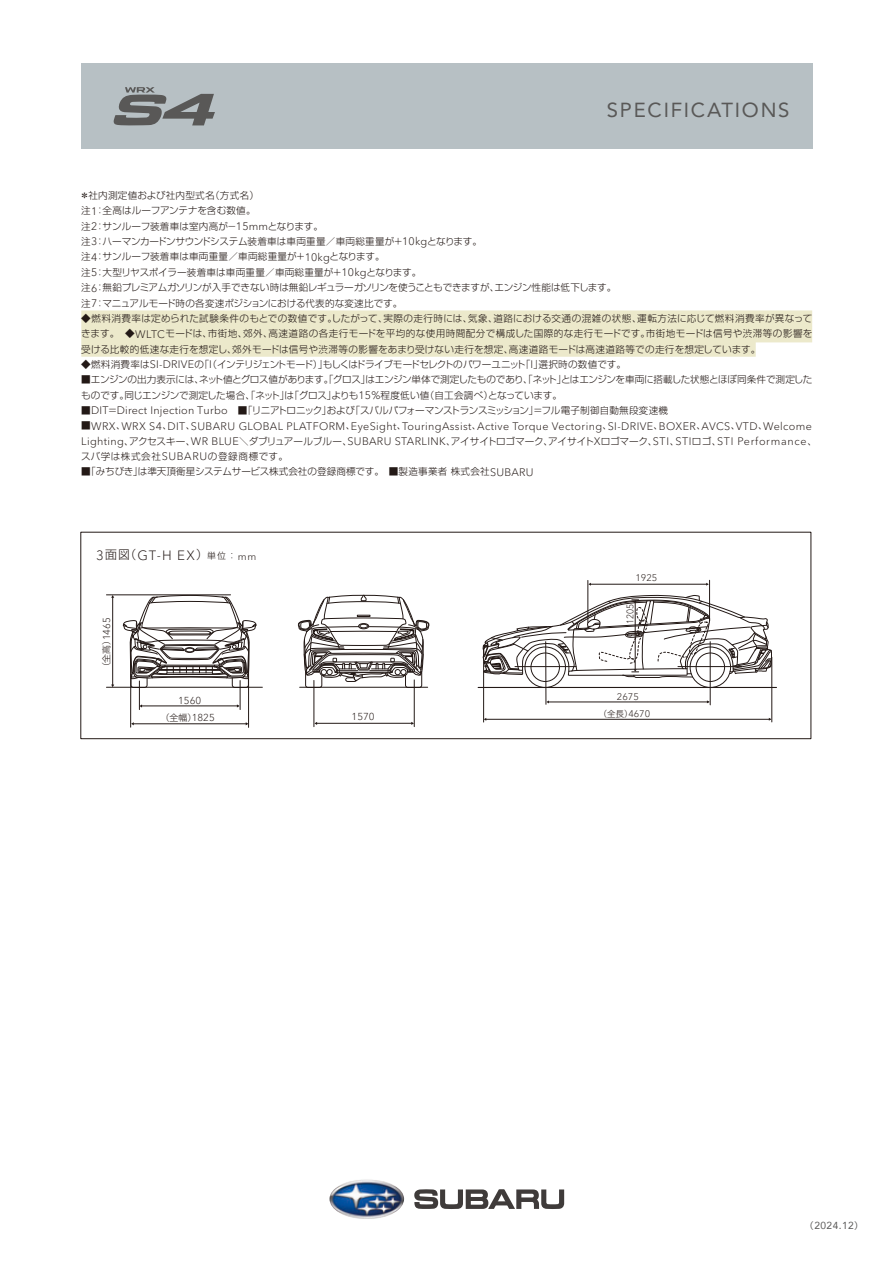
<style>
.page{position:relative;width:893px;height:1263px;background:#fff}
.page>*{position:absolute;margin:0;border:0;box-sizing:border-box;transform-origin:0 0}
.t1{font:20.4px "Avenir";letter-spacing:.09em;color:#595857}
.t2{font:300 13.35px "Avenir Next LT Pro";color:#231916}
.t3{font:300 10.8px/15.3px "Avenir Next LT Pro";letter-spacing:.035em;color:#231916}
.t4{font:10.2px "Avenir";letter-spacing:.045em;color:#595857}
.t5{font:300 10.05px "Avenir Next LT Pro";color:#231916}
.t6{font:300 9.6px/15.3px "Shin Go Pr 6 N";letter-spacing:-.005em;color:#231916}
.t7{font:300 9.6px/15.3px "Shin Go Pr 6 N";letter-spacing:-.025em;color:#231916}
.t8{font:300 9.6px "Shin Go Pr 6 N";letter-spacing:-.03em;color:#231916}
.t9{font:300 9.6px "Shin Go Pr 6 N";letter-spacing:-.04em;color:#231916}
.t10{font:300 9.6px "Shin Go Pr 6 N";letter-spacing:.065em;color:#231916}
.t11{font:300 9.6px "Avenir Next LT Pro";color:#231916}
.t12{font:300 9.6px "Avenir Next LT Pro";color:#231916;scale:.93 1}
.t13{font:300 8.85px "Shin Go Pr 6 N";color:#231916}
.t14{font:300 8.4px "Shin Go Pr 6 N";color:#231916}
.s1{font-family:"Avenir Next LT Pro";font-size:10.8px}
.s2{font-family:"Shin Go Pr 6 N";font-size:9.6px}
.s3{font-family:"Shin Go Pr 6 N";font-size:11.85px}
.s4{font-family:"Shin Go Pr 6 N";font-size:8.85px}
.s5{font-size:10.05px}
.s6{font-family:"Avenir Next LT Pro";font-size:10.05px}
.s7{font-family:"Avenir Next LT Pro";font-size:9.6px}
.s8{font-family:"Shin Go Pr 5";font-size:9px}
</style>
<div class="page">
<div style="left:81px;top:532px;width:730px;height:207px;border:1px solid #231916"></div>
<div style="left:81px;top:310px;width:731px;height:47px;background:#ece9cb"></div>
<div style="left:525px;top:647px;width:41px;height:41px;border:1px solid #231916;border-radius:50%"></div>
<div style="left:531px;top:653px;width:29px;height:29px;border:1px solid #231916;border-radius:50%"></div>
<div style="left:690px;top:647px;width:41px;height:41px;border:1px solid #231916;border-radius:50%"></div>
<div style="left:696px;top:653px;width:29px;height:29px;border:1px solid #231916;border-radius:50%"></div>
<svg style="left:297px;top:594px;width:132px;height:94px"></svg>
<hr style="left:106px;top:687px;width:156px;height:1px;background:#231916">
<hr style="left:300px;top:687px;width:128px;height:1px;background:#231916">
<hr style="left:478px;top:687px;width:298px;height:1px;background:#231916">
<hr style="left:414px;top:680px;width:1px;height:47px;background:#231916">
<hr style="left:314px;top:680px;width:1px;height:47px;background:#231916">
<hr style="left:317px;top:723px;width:95px;height:1px;background:#231916">
<hr style="left:106px;top:594px;width:125px;height:1px;background:#231916">
<hr style="left:112px;top:597px;width:1px;height:88px;background:#231916">
<hr style="left:130px;top:639px;width:1px;height:88px;background:#231916">
<hr style="left:248px;top:639px;width:1px;height:88px;background:#231916">
<svg style="left:123px;top:594px;width:134px;height:115px"></svg>
<hr style="left:134px;top:723px;width:112px;height:1px;background:#231916">
<hr style="left:483px;top:648px;width:1px;height:74px;background:#231916">
<hr style="left:771px;top:657px;width:1px;height:65px;background:#231916">
<hr style="left:588px;top:580px;width:1px;height:42px;background:#231916">
<hr style="left:590px;top:584px;width:117px;height:1px;background:#231916">
<hr style="left:709px;top:580px;width:1px;height:39px;background:#231916">
<hr style="left:549px;top:702px;width:160px;height:1px;background:#231916">
<hr style="left:486px;top:719px;width:284px;height:1px;background:#231916">
<hr style="left:545px;top:642px;width:1px;height:62px;background:#231916">
<hr style="left:710px;top:642px;width:1px;height:63px;background:#231916">
<svg style="left:482px;top:595px;width:290px;height:83px"></svg>
<div style="left:81px;top:64px;width:731px;height:85px;background:#b7c0c4"></div>
<svg style="left:114px;top:87px;width:101px;height:39px"></svg>
<img style="left:329px;top:1179px;width:75px;height:40px">
<svg style="left:414px;top:1189px;width:150px;height:20px"></svg>
<h1 class="t1" style="left:607px;top:94px;width:184px">SPECIFICATIONS</h1>
<p class="t6" style="left:80px;top:187px;width:538px">＊社内測定値および社内型式名（方式名）<br>注<span class="s1">1</span>：全高はルーフアンテナを含む数値。<br>注<span class="s1">2</span>：サンルーフ装着車は室内高が－<span class="s1">15mm</span>となります。<br>注<span class="s1">3</span>：ハーマンカードンサウンドシステム装着車は車両重量／車両総重量が＋<span class="s1">10kg</span>となります。<br>注<span class="s1">4</span>：サンルーフ装着車は車両重量／車両総重量が＋<span class="s1">10kg</span>となります。<br>注<span class="s1">5</span>：大型リヤスポイラー装着車は車両重量／車両総重量が＋<span class="s1">10kg</span>となります。<br>注<span class="s1">6</span>：無鉛プレミアムガソリンが入手できない時は無鉛レギュラーガソリンを使うこともできますが、エンジン性能は低下します。注<span class="s1">7</span>：マニュアルモード時の各変速ポジションにおける代表的な変速比です。</p>
<p class="t6" style="left:81px;top:310px;width:733px;text-align:justify">◆燃料消費率は定められた試験条件のもとでの数値です。したがって、実際の走行時には、気象、道路における交通の混雑の状態、運転方法に応じて燃料消費率が異なってきます。　◆<span class="s1">WLTC</span>モードは、市街地、郊外、高速道路の各走行モードを平均的な使用時間配分で構成した国際的な走行モードです。市街地モードは信号や渋滞等の影響を受ける比較的低速な走行を想定し、郊外モードは信号や渋滞等の影響をあまり受けない走行を想定、高速道路モードは高速道路等での走行を想定しています。</p>
<p class="t9" style="left:81px;top:356px;width:546px">◆燃料消費率は<span class="s1">SI-DRIVE</span>の「（インテリジェントモード）」もしくはドライブモードセレクトのパワーユニット「<span class="s1">I</span>」選択時の数値です。</p>
<p class="t3" style="left:209px;top:357px;width:4px">I</p>
<p class="t7" style="left:81px;top:371px;width:733px">■エンジンの出力表示には、ネット値とグロス値があります。「グロス」はエンジン単体で測定したものであり、「ネット」とはエンジンを車両に搭載した状態とほぼ同条件で測定したものです。同じエンジンで測定した場合、「ネット」は「グロス」よりも<span class="s1">15%</span>程度低い値（自工会調べ）となっています。</p>
<p class="t8" style="left:81px;top:402px;width:588px">■<span class="s1">DIT</span>＝<span class="s1">Direct Injection Turbo</span>　■「リニアトロニック」および「スバルパフォーマンストランスミッション」＝フル電子制御自動無段変速機</p>
<p class="t3" style="left:81px;top:418px;width:737px"><span class="s2">■</span>WRX<span class="s2">、</span>WRX S4<span class="s2">、</span>DIT<span class="s2">、</span>SUBARU GLOBAL PLATFORM<span class="s2">、</span>EyeSight<span class="s2">、</span>TouringAssist<span class="s2">、</span>Active Torque Vectoring<span class="s2">、</span>SI-DRIVE<span class="s2">、</span>BOXER<span class="s2">、</span>AVCS<span class="s2">、</span>VTD<span class="s2">、</span>Welcome<br>Lighting<span class="s2">、アクセスキー、</span>WR BLUE<span class="s2">＼ダブリュアールブルー、</span>SUBARU STARLINK<span class="s2">、アイサイトロゴマーク、アイサイト</span>X<span class="s2">ロゴマーク、</span>STI<span class="s2">、</span>STI<span class="s2">ロゴ、</span>STI Performance<span class="s2">、</span></p>
<p class="t10" style="left:81px;top:448px;width:209px">スバ学は株式会社<span class="s1">SUBARU</span>の登録商標です。</p>
<p class="t6" style="left:81px;top:463px;width:454px">■「みちびき」は準天頂衛星システムサービス株式会社の登録商標です。　■製造事業者株式会社<span class="s1">SUBARU</span></p>
<h2 class="t2" style="left:96px;top:547px;width:162px">3<span class="s3">面図（</span>GT-H EX<span class="s3">）</span><span class="s4">単位：</span> <span class="s5">mm</span></h2>
<p class="t13" style="left:99px;top:671px;width:56px;rotate:-90deg">（全高）<span class="s6">1465</span></p>
<p class="t5" style="left:178px;top:694px;width:25px">1560</p>
<p class="t13" style="left:161px;top:710px;width:56px">（全幅）<span class="s6">1825</span></p>
<p class="t5" style="left:352px;top:711px;width:25px">1570</p>
<p class="t11" style="left:635px;top:572px;width:23px">1925</p>
<p class="t12" style="left:624px;top:624px;width:23px;rotate:-90deg">1205</p>
<p class="t11" style="left:617px;top:690px;width:23px">2675</p>
<p class="t14" style="left:599px;top:706px;width:53px">（全長）<span class="s7">4670</span></p>
<p class="t4" style="left:805px;top:1217px;width:60px"><span class="s8">（</span>2024.12<span class="s8">）</span></p>
</div>
